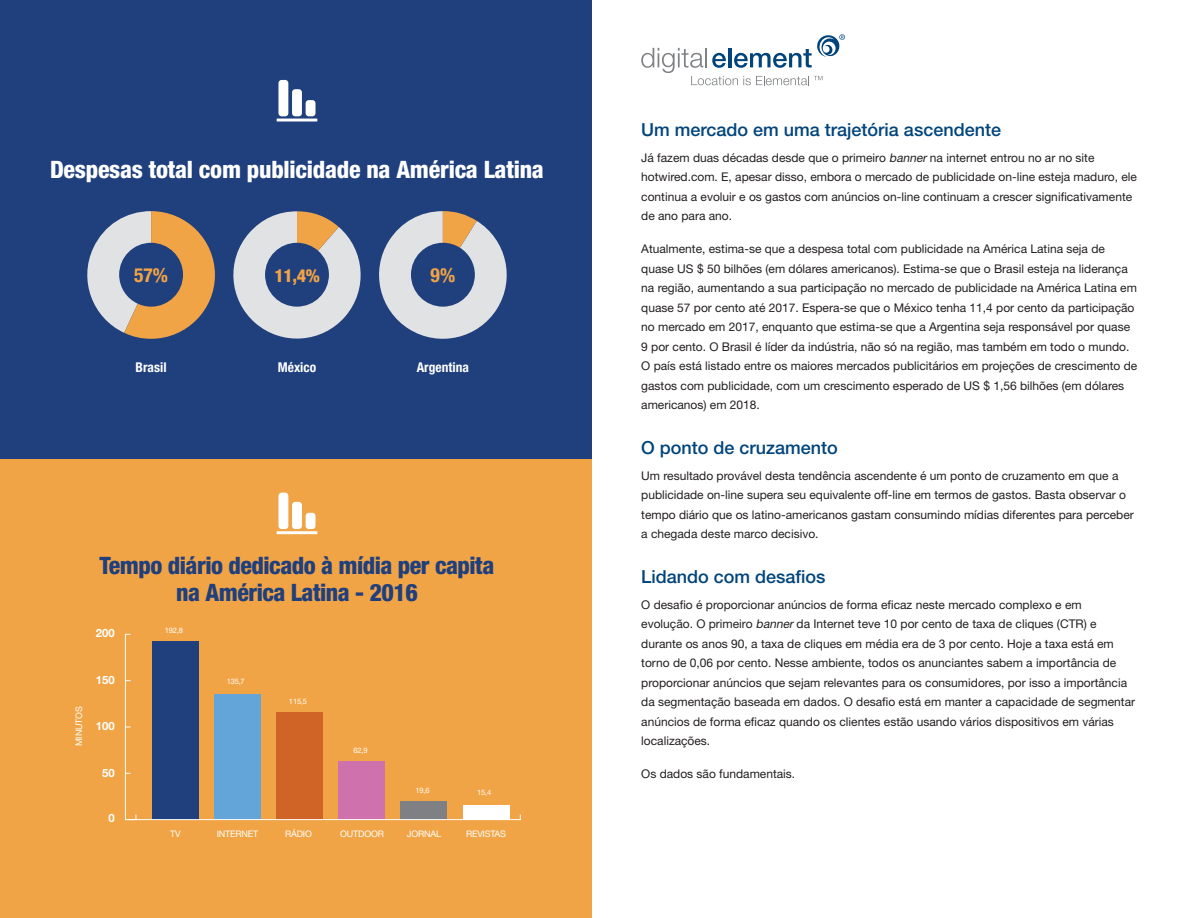
<style>
.page{position:relative;width:1188px;height:918px;background:#fff}
.page>*{position:absolute;margin:0;border:0;box-sizing:border-box;transform-origin:0 0}
.Keep__Image_Title{font:800 condensed 24px/27px "Helvetica Neue";letter-spacing:-.02em;color:#1f3f7d;text-align:center}
.Keep__Image_Title-2{font:800 condensed 24px "Helvetica Neue";letter-spacing:-.01em;color:#fff}
.t1{font:700 condensed 19.5px "Helvetica Neue";color:#f1a445}
.Keep__Subtitle_2{font:500 18px "Helvetica Neue";color:#00447b}
.Keep__Image_Title-3{font:800 condensed 18px "Helvetica Neue";color:#f1a445}
.t2{font:700 condensed 13.5px "Helvetica Neue";color:#fff}
.t3{font:12px/19.5px "Helvetica Neue";color:#231f20}
.t4{font:700 11.4px "Helvetica Neue";color:#fff}
.Keep__Image_Title-4{font:9px "Helvetica Neue";letter-spacing:-.02em;color:#fff}
.Keep__Image_Title-5{font:7.5px "Helvetica Neue";letter-spacing:-.02em;color:#fff}
.s1{font-style:italic}
</style>
<div class="page">
<div style="left:0;top:0;width:592px;height:918px;background:#1f3f7d"></div>
<svg style="left:641px;top:34px;width:204px;height:51px"></svg>
<div style="left:0;top:459px;width:592px;height:459px;background:#f1a445"></div>
<svg style="left:277px;top:493px;width:40px;height:41px"></svg>
<svg style="left:277px;top:80px;width:40px;height:42px"></svg>
<svg style="left:87px;top:211px;width:128px;height:128px"></svg>
<svg style="left:233px;top:211px;width:274px;height:128px"></svg>
<div style="left:463px;top:805px;width:46px;height:15px;background:#fff"></div>
<div style="left:401px;top:802px;width:46px;height:18px;background:#7e8083"></div>
<div style="left:339px;top:761px;width:46px;height:59px;background:#ce71ad"></div>
<div style="left:277px;top:713px;width:46px;height:107px;background:#d06427"></div>
<div style="left:215px;top:694px;width:46px;height:126px;background:#64a5d9"></div>
<div style="left:152px;top:641px;width:47px;height:179px;background:#1f3f7d"></div>
<hr style="left:125px;top:819px;width:395px;height:1px;background:#fff">
<hr style="left:125px;top:634px;width:1px;height:186px;background:#fff">
<svg style="left:125px;top:815px;width:12px;height:4px"></svg>
<p class="Keep__Image_Title-2" style="left:50px;top:155px;width:495px">Despesas total com publicidade na América Latina</p>
<h2 class="t1" style="left:134px;top:263px;width:35px">57%</h2>
<h2 class="t1" style="left:431px;top:263px;width:26px">9%</h2>
<p class="Keep__Image_Title-3" style="left:275px;top:265px;width:47px">11,4%</p>
<p class="t2" style="left:136px;top:359px;width:32px">Brasil</p>
<p class="t2" style="left:278px;top:359px;width:40px">México</p>
<p class="t2" style="left:417px;top:359px;width:54px">Argentina</p>
<p class="Keep__Image_Title" style="left:100px;top:552px;width:396px">Tempo diário dedicado à mídia per capita na América Latina - 2016</p>
<p class="t4" style="left:96px;top:626px;width:20px">200</p>
<p class="Keep__Image_Title-5" style="left:165px;top:626px;width:20px">192,8</p>
<p class="Keep__Image_Title-4" style="left:74px;top:746px;width:41px;rotate:-90deg">MINUTOS</p>
<p class="t4" style="left:96px;top:673px;width:20px">150</p>
<p class="t4" style="left:96px;top:719px;width:20px">100</p>
<p class="t4" style="left:102px;top:765px;width:14px">50</p>
<p class="t4" style="left:109px;top:811px;width:8px">0</p>
<p class="Keep__Image_Title-5" style="left:227px;top:677px;width:20px">135,7</p>
<p class="Keep__Image_Title-5" style="left:289px;top:697px;width:20px">115,5</p>
<p class="Keep__Image_Title-5" style="left:353px;top:746px;width:16px">62,9</p>
<p class="Keep__Image_Title-5" style="left:415px;top:786px;width:16px">19,6</p>
<p class="Keep__Image_Title-5" style="left:477px;top:788px;width:16px">15,4</p>
<p class="Keep__Image_Title-4" style="left:170px;top:829px;width:12px">TV</p>
<p class="Keep__Image_Title-4" style="left:217px;top:829px;width:43px">INTERNET</p>
<p class="Keep__Image_Title-4" style="left:285px;top:829px;width:28px">RÁDIO</p>
<p class="Keep__Image_Title-4" style="left:407px;top:829px;width:36px">JORNAL</p>
<p class="Keep__Image_Title-4" style="left:466px;top:829px;width:42px">REVISTAS</p>
<p class="Keep__Image_Title-4" style="left:340px;top:829px;width:45px">OUTDOOR</p>
<p class="Keep__Subtitle_2" style="left:641px;top:118px;width:361px">Um mercado em uma trajetória ascendente</p>
<p class="t3" style="left:641px;top:148px;width:497px">Já fazem duas décadas desde que o primeiro <span class="s1">banner</span> na internet entrou no ar no site hotwired.com. E, apesar disso, embora o mercado de publicidade on-line esteja maduro, ele continua a evoluir e os gastos com anúncios on-line continuam a crescer significativamente de ano para ano.</p>
<p class="t3" style="left:641px;top:239px;width:498px">Atualmente, estima-se que a despesa total com publicidade na América Latina seja de quase US $ 50 bilhões (em dólares americanos). Estima-se que o Brasil esteja na liderança na região, aumentando a sua participação no mercado de publicidade na América Latina em quase 57 por cento até 2017. Espera-se que o México tenha 11,4 por cento da participação no mercado em 2017, enquanto que estima-se que a Argentina seja responsável por quase 9 por cento. O Brasil é líder da indústria, não só na região, mas também em todo o mundo.<br>O país está listado entre os maiores mercados publicitários em projeções de crescimento de gastos com publicidade, com um crescimento esperado de US $ 1,56 bilhões (em dólares americanos) em 2018.</p>
<p class="Keep__Subtitle_2" style="left:641px;top:436px;width:198px">O ponto de cruzamento</p>
<p class="t3" style="left:641px;top:466px;width:494px">Um resultado provável desta tendência ascendente é um ponto de cruzamento em que a publicidade on-line supera seu equivalente off-line em termos de gastos. Basta observar o tempo diário que os latino-americanos gastam consumindo mídias diferentes para perceber a chegada deste marco decisivo.</p>
<p class="Keep__Subtitle_2" style="left:641px;top:565px;width:186px">Lidando com desafios</p>
<p class="t3" style="left:641px;top:595px;width:495px">O desafio é proporcionar anúncios de forma eficaz neste mercado complexo e em evolução. O primeiro <span class="s1">banner</span> da Internet teve 10 por cento de taxa de cliques (CTR) e durante os anos 90, a taxa de cliques em média era de 3 por cento. Hoje a taxa está em torno de 0,06 por cento. Nesse ambiente, todos os anunciantes sabem a importância de proporcionar anúncios que sejam relevantes para os consumidores, por isso a importância da segmentação baseada em dados. O desafio está em manter a capacidade de segmentar anúncios de forma eficaz quando os clientes estão usando vários dispositivos em várias localizações.</p>
<p class="t3" style="left:641px;top:764px;width:156px">Os dados são fundamentais.</p>
</div>
